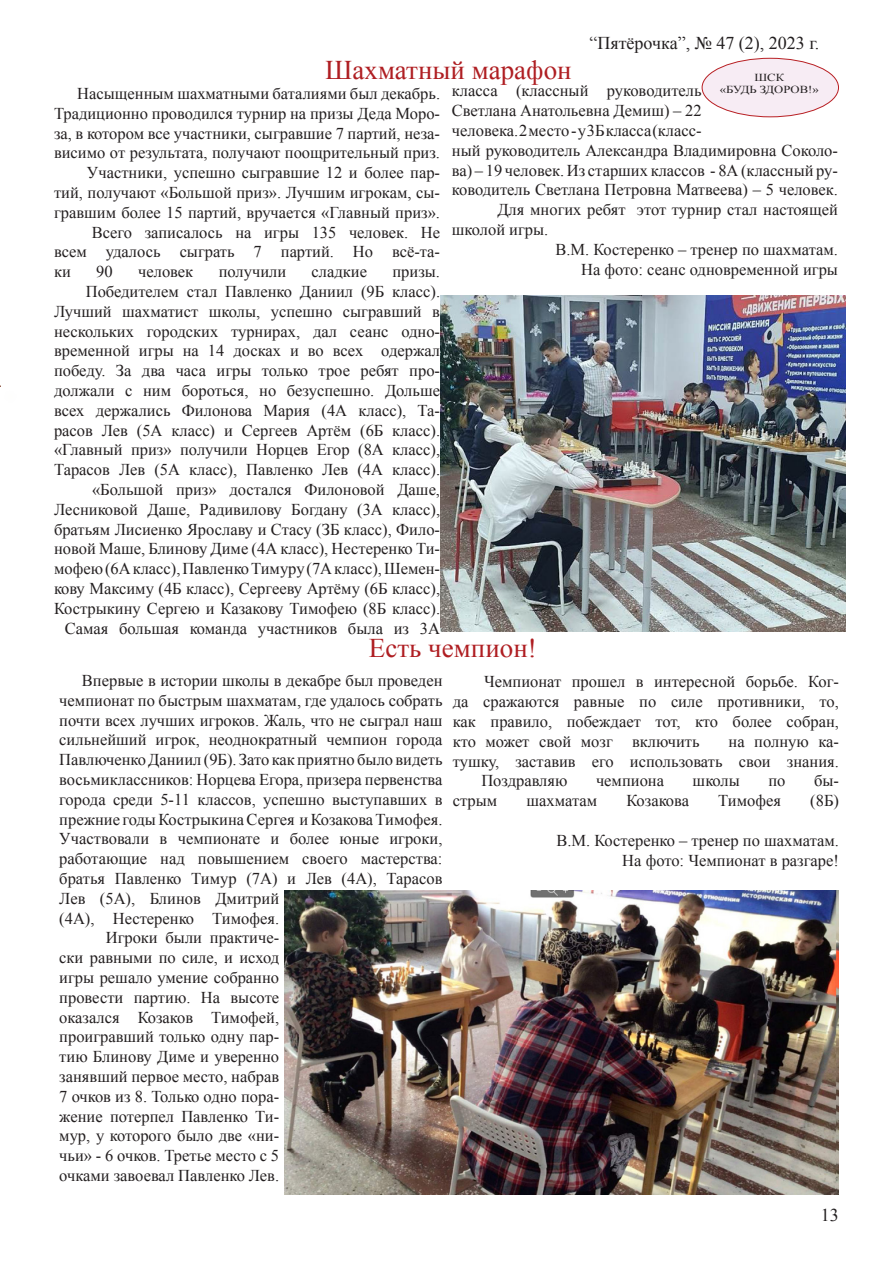
<style>
.page{position:relative;width:893px;height:1263px;background:#fff}
.page>*{position:absolute;margin:0;border:0;box-sizing:border-box;transform-origin:0 0}
.t1{font:27px "Times New Roman";color:#af1e22}
.t2{font:18px "Times New Roman";color:#231f20}
.t3{font:16.5px/19.8px "Times New Roman";color:#231f20;text-align:justify}
.t4{font:10.65px "Times New Roman";color:#231f20;scale:1.19 1}
</style>
<div class="page">
<img style="left:440px;top:295px;width:405px;height:336px">
<img style="left:285px;top:890px;width:554px;height:305px">
<div style="left:702px;top:58px;width:136px;height:59px;background:#f7ecf4;border-radius:50%"></div>
<div style="left:702px;top:58px;width:137px;height:59px;border:1px solid #b81f23;border-radius:50%"></div>
<p class="t2" style="left:589px;top:30px;width:231px">“Пятёрочка”, № 47 (2), 2023 г.</p>
<p class="t1" style="left:325px;top:52px;width:248px">Шахматный марафон</p>
<p class="t3" style="left:452px;top:81px;width:388px;text-align:left">класса (классный руководитель<br>Светлана Анатольевна Демиш) – 22<br>человека. 2 место - у 3Б класса (класс-<br>ный руководитель Александра Владимировна Соколо&shy;ва) – 19 человек. Из старших классов - 8А (классный ру&shy;ководитель Светлана Петровна Матвеева) – 5 человек.</p>
<p class="t3" style="left:452px;top:199px;width:388px;text-indent:45px">Для многих ребят этот турнир стал настоящей школой игры.</p>
<p class="t3" style="left:555px;top:239px;width:284px">В.М. Костеренко – тренер по шахматам.</p>
<p class="t3" style="left:581px;top:259px;width:258px">На фото: сеанс одновременной игры</p>
<p class="t4" style="left:754px;top:70px;width:26px">ШСК</p>
<p class="t4" style="left:720px;top:83px;width:85px">«БУДЬ ЗДОРОВ!»</p>
<p class="t3" style="left:54px;top:83px;width:388px;text-indent:23px">Насыщенным шахматными баталиями был декабрь.<br>Традиционно проводился турнир на призы Деда Моро&shy;за, в котором все участники, сыгравшие 7 партий, неза&shy;висимо от результата, получают поощрительный приз.</p>
<p class="t3" style="left:54px;top:163px;width:388px;text-indent:33px">Участники, успешно сыгравшие 12 и более пар&shy;тий, получают «Большой приз». Лучшим игрокам, сы&shy;гравшим более 15 партий, вручается «Главный приз».</p>
<p class="t3" style="left:54px;top:222px;width:388px;text-indent:38px">Всего записалось на игры 135 человек. Не всем удалось сыграть 7 партий. Но всё-та&shy;ки</p>
<p class="t3" style="left:96px;top:262px;width:18px">90</p>
<p class="t3" style="left:138px;top:262px;width:57px">человек</p>
<p class="t3" style="left:219px;top:262px;width:69px">получили</p>
<p class="t3" style="left:312px;top:262px;width:57px">сладкие</p>
<p class="t3" style="left:392px;top:262px;width:49px">призы.</p>
<p class="t3" style="left:54px;top:281px;width:388px;text-indent:32px">Победителем стал Павленко Даниил (9Б класс).<br>Лучший шахматист школы, успешно сыгравший в нескольких городских турнирах, дал сеанс одно&shy;временной игры на 14 досках и во всех одержал победу. За два часа игры только трое ребят про&shy;должали с ним бороться, но безуспешно. Дольше всех держались Филонова Мария (4А класс), Та&shy;расов Лев (5А класс) и Сергеев Артём (6Б класс).</p>
<p class="t3" style="left:54px;top:440px;width:388px">«Главный приз» получили Норцев Егор (8А класс),<br>Тарасов Лев (5А класс), Павленко Лев (4А класс).</p>
<p class="t3" style="left:92px;top:479px;width:350px">«Большой приз» достался Филоновой Даше,</p>
<p class="t3" style="left:54px;top:499px;width:388px">Лесниковой Даше, Радивилову Богдану (3А класс), братьям Лисиенко Ярославу и Стасу (ЗБ класс), Фило&shy;новой Маше, Блинову Диме (4А класс), Нестеренко Ти&shy;мофею (6А класс), Павленко Тимуру (7А класс), Шемен&shy;кову Максиму (4Б класс), Сергееву Артёму (6Б класс), Кострыкину Сергею и Казакову Тимофею (8Б класс).</p>
<p class="t3" style="left:65px;top:618px;width:377px">Самая большая команда участников была из 3А</p>
<p class="t1" style="left:369px;top:630px;width:169px">Есть чемпион!</p>
<p class="t3" style="left:453px;top:672px;width:388px;text-indent:31px">Чемпионат прошел в интересной борьбе. Ког&shy;да сражаются равные по силе противники, то, как правило, побеждает тот, кто более собран, кто может свой мозг включить</p>
<p class="t3" style="left:59px;top:670px;width:385px;text-indent:23px">Впервые в истории школы в декабре был проведен чемпионат по быстрым шахматам, где удалось собрать почти всех лучших игроков. Жаль, что не сыграл наш сильнейший игрок, неоднократный чемпион города Павлюченко Даниил (9Б). Зато как приятно было видеть восьмиклассников: Норцева Егора, призера первенства города среди 5-11 классов, успешно выступавших в прежние годы Кострыкина Сергея и Козакова Тимофея.</p>
<p class="t3" style="left:59px;top:829px;width:385px;text-align:left">Участвовали в чемпионате и более юные игроки, работающие над повышением своего мастерства: братья Павленко Тимур (7А) и Лев (4А), Тарасов Лев (5А), Блинов Дмитрий<br>(4А), Нестеренко Тимофея.</p>
<p class="t3" style="left:59px;top:928px;width:221px;text-indent:46px">Игроки были практиче&shy;ски равными по силе, и исход игры решало умение собранно провести партию. На высоте оказался Козаков Тимофей, проигравший только одну пар&shy;тию Блинову Диме и уверенно занявший первое место, набрав 7 очков из 8. Только одно пора&shy;жение потерпел Павленко Ти&shy;мур, у которого было две «ни&shy;чьи» - 6 очков. Третье место с 5 очками завоевал Павленко Лев.</p>
<p class="t3" style="left:453px;top:731px;width:388px;text-align:right">на полную ка-<br>тушку, заставив его использовать свои знания.</p>
<p class="t3" style="left:481px;top:771px;width:88px">Поздравляю</p>
<p class="t3" style="left:596px;top:771px;width:70px">чемпиона</p>
<p class="t3" style="left:693px;top:771px;width:49px">школы</p>
<p class="t3" style="left:768px;top:771px;width:19px">по</p>
<p class="t3" style="left:814px;top:771px;width:26px">бы-</p>
<p class="t3" style="left:453px;top:790px;width:46px">стрым</p>
<p class="t3" style="left:527px;top:790px;width:72px">шахматам</p>
<p class="t3" style="left:626px;top:790px;width:64px">Козакова</p>
<p class="t3" style="left:718px;top:790px;width:64px">Тимофея</p>
<p class="t3" style="left:810px;top:790px;width:30px">(8Б)</p>
<p class="t3" style="left:556px;top:830px;width:284px">В.М. Костеренко – тренер по шахматам.</p>
<p class="t3" style="left:622px;top:850px;width:218px">На фото: Чемпионат в разгаре!</p>
<p class="t2" style="left:821px;top:1203px;width:19px">13</p>
</div>
